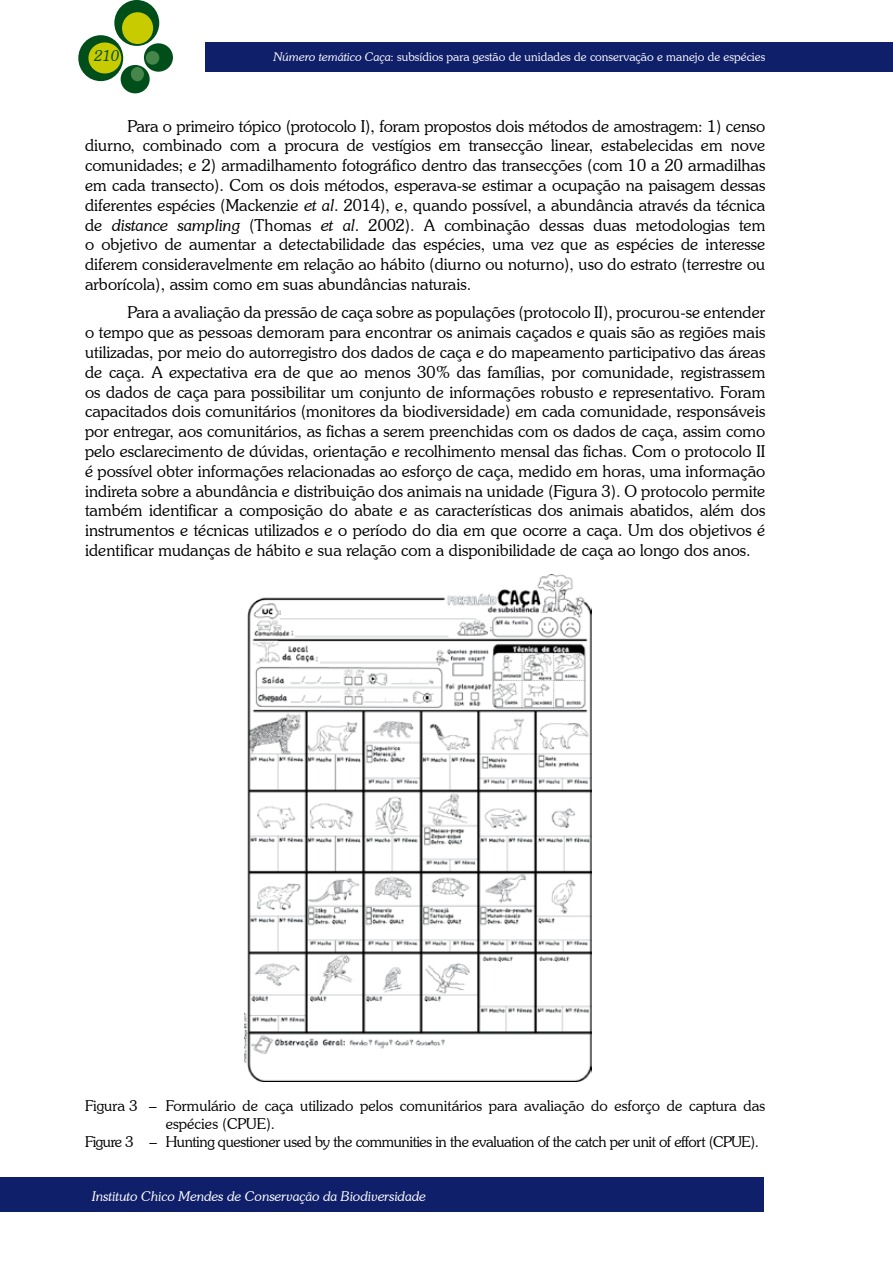
<style>
.page{position:relative;width:893px;height:1263px;background:#fff}
.page>*{position:absolute;margin:0;border:0;box-sizing:border-box;transform-origin:0 0}
.t1{font:300 16.5px/19.8px "Souvenir IT Cby BT";color:#000;text-align:justify}
.t2{font:300 15px "Souvenir IT Cby BT";color:#000}
.t3{font:300 15px "Souvenir IT Cby BT";letter-spacing:-.03em;color:#000}
.t4{font:italic 300 15px "Souvenir IT Cby BT";color:#004e1a}
.t5{font:italic 300 13.5px "Souvenir IT Cby BT";color:#fff}
.t6{font:300 12px "Souvenir IT Cby BT";color:#fff}
.s1{font-style:italic}
</style>
<div class="page">
<div style="left:205px;top:43px;width:687px;height:29px;background:#101f69"></div>
<div style="left:114px;top:0;width:45px;height:46px;background:#004e1a;border-radius:50%"></div>
<div style="left:78px;top:35px;width:45px;height:46px;background:#004e1a;border-radius:50%"></div>
<div style="left:144px;top:43px;width:29px;height:29px;background:#004e1a;border-radius:50%"></div>
<div style="left:121px;top:65px;width:29px;height:28px;background:#004e1a;border-radius:50%"></div>
<div style="left:122px;top:12px;width:31px;height:32px;background:#c8cb00;border-radius:50%"></div>
<div style="left:88px;top:42px;width:33px;height:31px;background:#c8cb00;border-radius:50%"></div>
<div style="left:146px;top:51px;width:13px;height:14px;background:#47864a;border-radius:50%"></div>
<div style="left:131px;top:67px;width:13px;height:14px;background:#47864a;border-radius:50%"></div>
<div style="left:0;top:1178px;width:764px;height:34px;background:#101f69"></div>
<img style="left:244px;top:574px;width:347px;height:507px">
<p class="t4" style="left:95px;top:46px;width:26px">210</p>
<p class="t6" style="left:274px;top:49px;width:493px"><span class="s1">Número temático Caça</span>: subsídios para gestão de unidades de conservação e manejo de espécies</p>
<p class="t1" style="left:85px;top:116px;width:682px;text-indent:43px">Para o primeiro tópico (protocolo I), foram propostos dois métodos de amostragem: 1) censo diurno, combinado com a procura de vestígios em transecção linear, estabelecidas em nove comunidades; e 2) armadilhamento fotográfico dentro das transecções (com 10 a 20 armadilhas em cada transecto). Com os dois métodos, esperava-se estimar a ocupação na paisagem dessas diferentes espécies (Mackenzie <span class="s1">et al</span>. 2014), e, quando possível, a abundância através da técnica de <span class="s1">distance sampling</span> (Thomas <span class="s1">et al</span>. 2002). A combinação dessas duas metodologias tem o objetivo de aumentar a detectabilidade das espécies, uma vez que as espécies de interesse diferem consideravelmente em relação ao hábito (diurno ou noturno), uso do estrato (terrestre ou arborícola), assim como em suas abundâncias naturais.</p>
<p class="t1" style="left:85px;top:302px;width:682px;text-indent:43px">Para a avaliação da pressão de caça sobre as populações (protocolo II), procurou-se entender o tempo que as pessoas demoram para encontrar os animais caçados e quais são as regiões mais utilizadas, por meio do autorregistro dos dados de caça e do mapeamento participativo das áreas de caça. A expectativa era de que ao menos 30% das famílias, por comunidade, registrassem os dados de caça para possibilitar um conjunto de informações robusto e representativo. Foram capacitados dois comunitários (monitores da biodiversidade) em cada comunidade, responsáveis por entregar, aos comunitários, as fichas a serem preenchidas com os dados de caça, assim como pelo esclarecimento de dúvidas, orientação e recolhimento mensal das fichas. Com o protocolo II é possível obter informações relacionadas ao esforço de caça, medido em horas, uma informação indireta sobre a abundância e distribuição dos animais na unidade (Figura 3). O protocolo permite também identificar a composição do abate e as características dos animais abatidos, além dos instrumentos e técnicas utilizados e o período do dia em que ocorre a caça. Um dos objetivos é identificar mudanças de hábito e sua relação com a disponibilidade de caça ao longo dos anos.</p>
<p class="t2" style="left:85px;top:1097px;width:682px">Figura 3 – Formulário de caça utilizado pelos comunitários para avaliação do esforço de captura das</p>
<p class="t2" style="left:166px;top:1115px;width:111px">espécies (CPUE).</p>
<p class="t3" style="left:85px;top:1133px;width:675px">Figure 3 – Hunting questioner used by the communities in the evaluation of the catch per unit of effort (CPUE).</p>
<p class="t5" style="left:92px;top:1188px;width:335px">Instituto Chico Mendes de Conservação da Biodiversidade</p>
</div>
